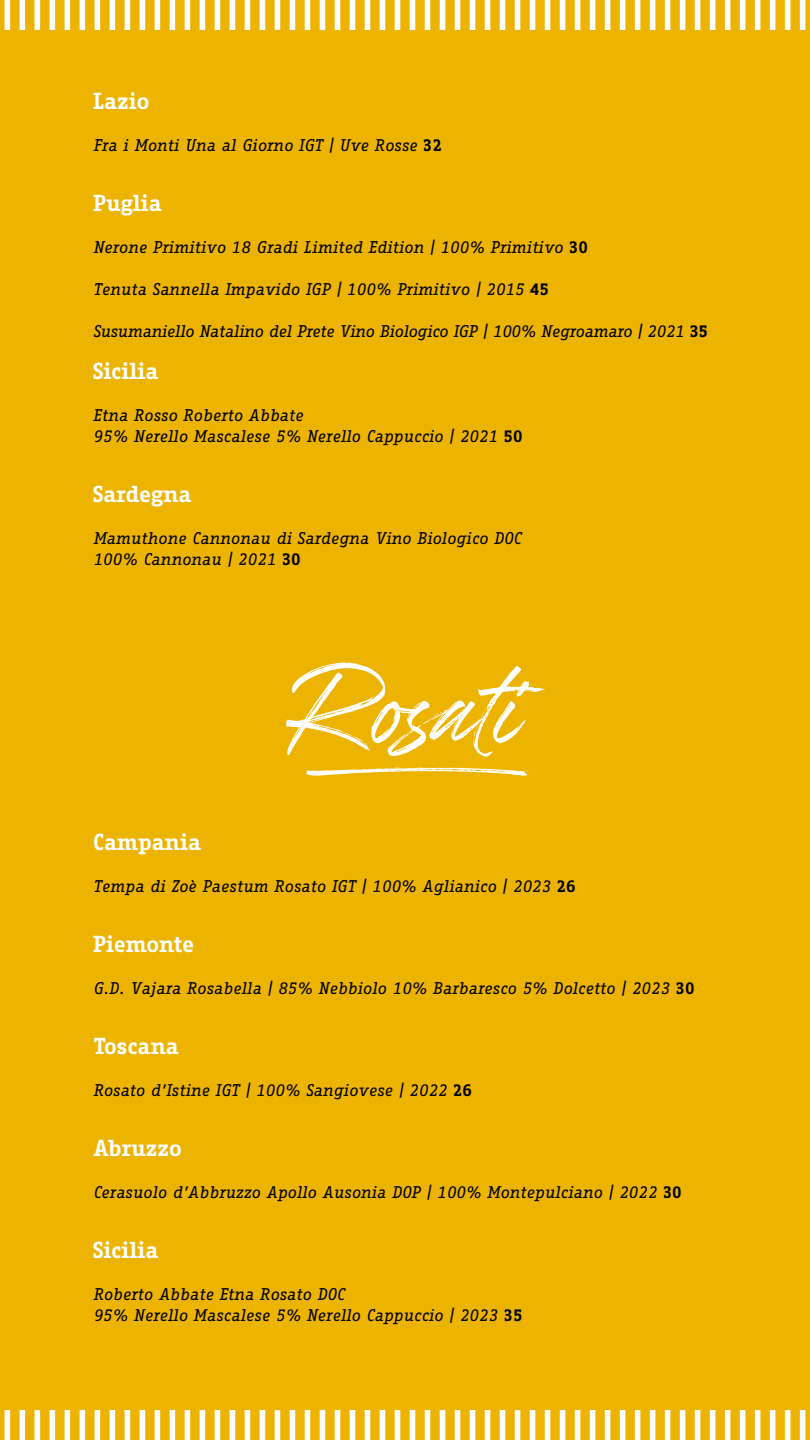
<style>
.page{position:relative;width:810px;height:1440px;background:#ecb301}
.page>*{position:absolute;margin:0;border:0;box-sizing:border-box;transform-origin:0 0}
.t1{font:111px "Brushwell";color:#fff}
.t2{font:700 22.5px "Fago Office Serif";letter-spacing:-.01em;color:#fff}
.t3{font:italic 16.5px/21px "Fago Office Serif";color:#000}
.t4{font:italic 16.5px "Fago Office Serif";letter-spacing:-.02em;color:#000}
.s1{font-weight:700;font-style:normal}
</style>
<div class="page">
<svg style="left:306px;top:767px;width:222px;height:9px"></svg>
<hr style="left:809px;top:1410px;width:1px;height:30px;background:#fff">
<div style="left:800px;top:1410px;width:5px;height:30px;background:#fff"></div>
<div style="left:785px;top:1410px;width:5px;height:30px;background:#fff"></div>
<div style="left:770px;top:1410px;width:5px;height:30px;background:#fff"></div>
<div style="left:755px;top:1410px;width:5px;height:30px;background:#fff"></div>
<div style="left:740px;top:1410px;width:5px;height:30px;background:#fff"></div>
<div style="left:725px;top:1410px;width:5px;height:30px;background:#fff"></div>
<div style="left:710px;top:1410px;width:5px;height:30px;background:#fff"></div>
<div style="left:695px;top:1410px;width:5px;height:30px;background:#fff"></div>
<div style="left:680px;top:1410px;width:5px;height:30px;background:#fff"></div>
<div style="left:665px;top:1410px;width:5px;height:30px;background:#fff"></div>
<div style="left:650px;top:1410px;width:5px;height:30px;background:#fff"></div>
<div style="left:635px;top:1410px;width:5px;height:30px;background:#fff"></div>
<div style="left:620px;top:1410px;width:5px;height:30px;background:#fff"></div>
<div style="left:605px;top:1410px;width:5px;height:30px;background:#fff"></div>
<div style="left:590px;top:1410px;width:5px;height:30px;background:#fff"></div>
<div style="left:575px;top:1410px;width:5px;height:30px;background:#fff"></div>
<div style="left:560px;top:1410px;width:5px;height:30px;background:#fff"></div>
<div style="left:545px;top:1410px;width:5px;height:30px;background:#fff"></div>
<div style="left:530px;top:1410px;width:5px;height:30px;background:#fff"></div>
<div style="left:515px;top:1410px;width:5px;height:30px;background:#fff"></div>
<div style="left:500px;top:1410px;width:5px;height:30px;background:#fff"></div>
<div style="left:485px;top:1410px;width:5px;height:30px;background:#fff"></div>
<div style="left:470px;top:1410px;width:5px;height:30px;background:#fff"></div>
<div style="left:455px;top:1410px;width:5px;height:30px;background:#fff"></div>
<div style="left:440px;top:1410px;width:5px;height:30px;background:#fff"></div>
<div style="left:425px;top:1410px;width:5px;height:30px;background:#fff"></div>
<div style="left:410px;top:1410px;width:5px;height:30px;background:#fff"></div>
<div style="left:395px;top:1410px;width:5px;height:30px;background:#fff"></div>
<div style="left:380px;top:1410px;width:5px;height:30px;background:#fff"></div>
<div style="left:365px;top:1410px;width:5px;height:30px;background:#fff"></div>
<div style="left:350px;top:1410px;width:5px;height:30px;background:#fff"></div>
<div style="left:335px;top:1410px;width:5px;height:30px;background:#fff"></div>
<div style="left:320px;top:1410px;width:5px;height:30px;background:#fff"></div>
<div style="left:305px;top:1410px;width:5px;height:30px;background:#fff"></div>
<div style="left:290px;top:1410px;width:5px;height:30px;background:#fff"></div>
<div style="left:275px;top:1410px;width:5px;height:30px;background:#fff"></div>
<div style="left:260px;top:1410px;width:5px;height:30px;background:#fff"></div>
<div style="left:245px;top:1410px;width:5px;height:30px;background:#fff"></div>
<div style="left:230px;top:1410px;width:5px;height:30px;background:#fff"></div>
<div style="left:215px;top:1410px;width:5px;height:30px;background:#fff"></div>
<div style="left:200px;top:1410px;width:5px;height:30px;background:#fff"></div>
<div style="left:185px;top:1410px;width:5px;height:30px;background:#fff"></div>
<div style="left:170px;top:1410px;width:5px;height:30px;background:#fff"></div>
<div style="left:155px;top:1410px;width:5px;height:30px;background:#fff"></div>
<div style="left:140px;top:1410px;width:5px;height:30px;background:#fff"></div>
<div style="left:125px;top:1410px;width:5px;height:30px;background:#fff"></div>
<div style="left:110px;top:1410px;width:5px;height:30px;background:#fff"></div>
<div style="left:95px;top:1410px;width:5px;height:30px;background:#fff"></div>
<div style="left:80px;top:1410px;width:5px;height:30px;background:#fff"></div>
<div style="left:65px;top:1410px;width:5px;height:30px;background:#fff"></div>
<div style="left:50px;top:1410px;width:5px;height:30px;background:#fff"></div>
<div style="left:35px;top:1410px;width:5px;height:30px;background:#fff"></div>
<div style="left:20px;top:1410px;width:5px;height:30px;background:#fff"></div>
<div style="left:5px;top:1410px;width:5px;height:30px;background:#fff"></div>
<hr style="left:0;top:1410px;width:1px;height:30px;background:#fff">
<hr style="left:809px;top:0;width:1px;height:30px;background:#fff">
<div style="left:800px;top:0;width:5px;height:30px;background:#fff"></div>
<div style="left:785px;top:0;width:5px;height:30px;background:#fff"></div>
<div style="left:770px;top:0;width:5px;height:30px;background:#fff"></div>
<div style="left:755px;top:0;width:5px;height:30px;background:#fff"></div>
<div style="left:740px;top:0;width:5px;height:30px;background:#fff"></div>
<div style="left:725px;top:0;width:5px;height:30px;background:#fff"></div>
<div style="left:710px;top:0;width:5px;height:30px;background:#fff"></div>
<div style="left:695px;top:0;width:5px;height:30px;background:#fff"></div>
<div style="left:680px;top:0;width:5px;height:30px;background:#fff"></div>
<div style="left:665px;top:0;width:5px;height:30px;background:#fff"></div>
<div style="left:650px;top:0;width:5px;height:30px;background:#fff"></div>
<div style="left:635px;top:0;width:5px;height:30px;background:#fff"></div>
<div style="left:620px;top:0;width:5px;height:30px;background:#fff"></div>
<div style="left:605px;top:0;width:5px;height:30px;background:#fff"></div>
<div style="left:590px;top:0;width:5px;height:30px;background:#fff"></div>
<div style="left:575px;top:0;width:5px;height:30px;background:#fff"></div>
<div style="left:560px;top:0;width:5px;height:30px;background:#fff"></div>
<div style="left:545px;top:0;width:5px;height:30px;background:#fff"></div>
<div style="left:530px;top:0;width:5px;height:30px;background:#fff"></div>
<div style="left:515px;top:0;width:5px;height:30px;background:#fff"></div>
<div style="left:500px;top:0;width:5px;height:30px;background:#fff"></div>
<div style="left:485px;top:0;width:5px;height:30px;background:#fff"></div>
<div style="left:470px;top:0;width:5px;height:30px;background:#fff"></div>
<div style="left:455px;top:0;width:5px;height:30px;background:#fff"></div>
<div style="left:440px;top:0;width:5px;height:30px;background:#fff"></div>
<div style="left:425px;top:0;width:5px;height:30px;background:#fff"></div>
<div style="left:410px;top:0;width:5px;height:30px;background:#fff"></div>
<div style="left:395px;top:0;width:5px;height:30px;background:#fff"></div>
<div style="left:380px;top:0;width:5px;height:30px;background:#fff"></div>
<div style="left:365px;top:0;width:5px;height:30px;background:#fff"></div>
<div style="left:350px;top:0;width:5px;height:30px;background:#fff"></div>
<div style="left:335px;top:0;width:5px;height:30px;background:#fff"></div>
<div style="left:320px;top:0;width:5px;height:30px;background:#fff"></div>
<div style="left:305px;top:0;width:5px;height:30px;background:#fff"></div>
<div style="left:290px;top:0;width:5px;height:30px;background:#fff"></div>
<div style="left:275px;top:0;width:5px;height:30px;background:#fff"></div>
<div style="left:260px;top:0;width:5px;height:30px;background:#fff"></div>
<div style="left:245px;top:0;width:5px;height:30px;background:#fff"></div>
<div style="left:230px;top:0;width:5px;height:30px;background:#fff"></div>
<div style="left:215px;top:0;width:5px;height:30px;background:#fff"></div>
<div style="left:200px;top:0;width:5px;height:30px;background:#fff"></div>
<div style="left:185px;top:0;width:5px;height:30px;background:#fff"></div>
<div style="left:170px;top:0;width:5px;height:30px;background:#fff"></div>
<div style="left:155px;top:0;width:5px;height:30px;background:#fff"></div>
<div style="left:140px;top:0;width:5px;height:30px;background:#fff"></div>
<div style="left:125px;top:0;width:5px;height:30px;background:#fff"></div>
<div style="left:110px;top:0;width:5px;height:30px;background:#fff"></div>
<div style="left:95px;top:0;width:5px;height:30px;background:#fff"></div>
<div style="left:80px;top:0;width:5px;height:30px;background:#fff"></div>
<div style="left:65px;top:0;width:5px;height:30px;background:#fff"></div>
<div style="left:50px;top:0;width:5px;height:30px;background:#fff"></div>
<div style="left:35px;top:0;width:5px;height:30px;background:#fff"></div>
<div style="left:20px;top:0;width:5px;height:30px;background:#fff"></div>
<div style="left:5px;top:0;width:5px;height:30px;background:#fff"></div>
<hr style="left:0;top:0;width:1px;height:30px;background:#fff">
<h2 class="t2" style="left:93px;top:88px;width:58px">Lazio</h2>
<p class="t3" style="left:93px;top:135px;width:351px">Fra i Monti Una al Giorno IGT | Uve Rosse <span class="s1">32</span></p>
<h2 class="t2" style="left:93px;top:190px;width:70px">Puglia</h2>
<p class="t3" style="left:93px;top:237px;width:496px">Nerone Primitivo 18 Gradi Limited Edition | 100% Primitivo <span class="s1">30</span></p>
<p class="t3" style="left:93px;top:279px;width:458px">Tenuta Sannella Impavido IGP | 100% Primitivo | 2015 <span class="s1">45</span></p>
<p class="t4" style="left:93px;top:322px;width:617px">Susumaniello Natalino del Prete Vino Biologico IGP | 100% Negroamaro | 2021 <span class="s1">35</span></p>
<h2 class="t2" style="left:93px;top:358px;width:67px">Sicilia</h2>
<p class="t3" style="left:93px;top:405px;width:431px">Etna Rosso Roberto Abbate<br>95% Nerello Mascalese 5% Nerello Cappuccio | 2021 <span class="s1">50</span></p>
<h2 class="t2" style="left:93px;top:481px;width:100px">Sardegna</h2>
<p class="t3" style="left:93px;top:528px;width:430px">Mamuthone Cannonau di Sardegna Vino Biologico DOC<br>100% Cannonau | 2021 <span class="s1">30</span></p>
<h1 class="t1" style="left:286px;top:641px;width:239px">Rosati</h1>
<h2 class="t2" style="left:93px;top:829px;width:110px">Campania</h2>
<p class="t3" style="left:93px;top:876px;width:484px">Tempa di Zoè Paestum Rosato IGT | 100% Aglianico | 2023 <span class="s1">26</span></p>
<h2 class="t2" style="left:93px;top:931px;width:103px">Piemonte</h2>
<p class="t3" style="left:93px;top:978px;width:603px">G.D. Vajara Rosabella | 85% Nebbiolo 10% Barbaresco 5% Dolcetto | 2023 <span class="s1">30</span></p>
<h2 class="t2" style="left:93px;top:1033px;width:87px">Toscana</h2>
<p class="t3" style="left:93px;top:1080px;width:381px">Rosato d’Istine IGT | 100% Sangiovese | 2022 <span class="s1">26</span></p>
<h2 class="t2" style="left:93px;top:1135px;width:90px">Abruzzo</h2>
<p class="t3" style="left:93px;top:1182px;width:590px">Cerasuolo d’Abbruzzo Apollo Ausonia DOP | 100% Montepulciano | 2022 <span class="s1">30</span></p>
<h2 class="t2" style="left:93px;top:1237px;width:67px">Sicilia</h2>
<p class="t3" style="left:93px;top:1284px;width:431px">Roberto Abbate Etna Rosato DOC<br>95% Nerello Mascalese 5% Nerello Cappuccio | 2023 <span class="s1">35</span></p>
</div>
